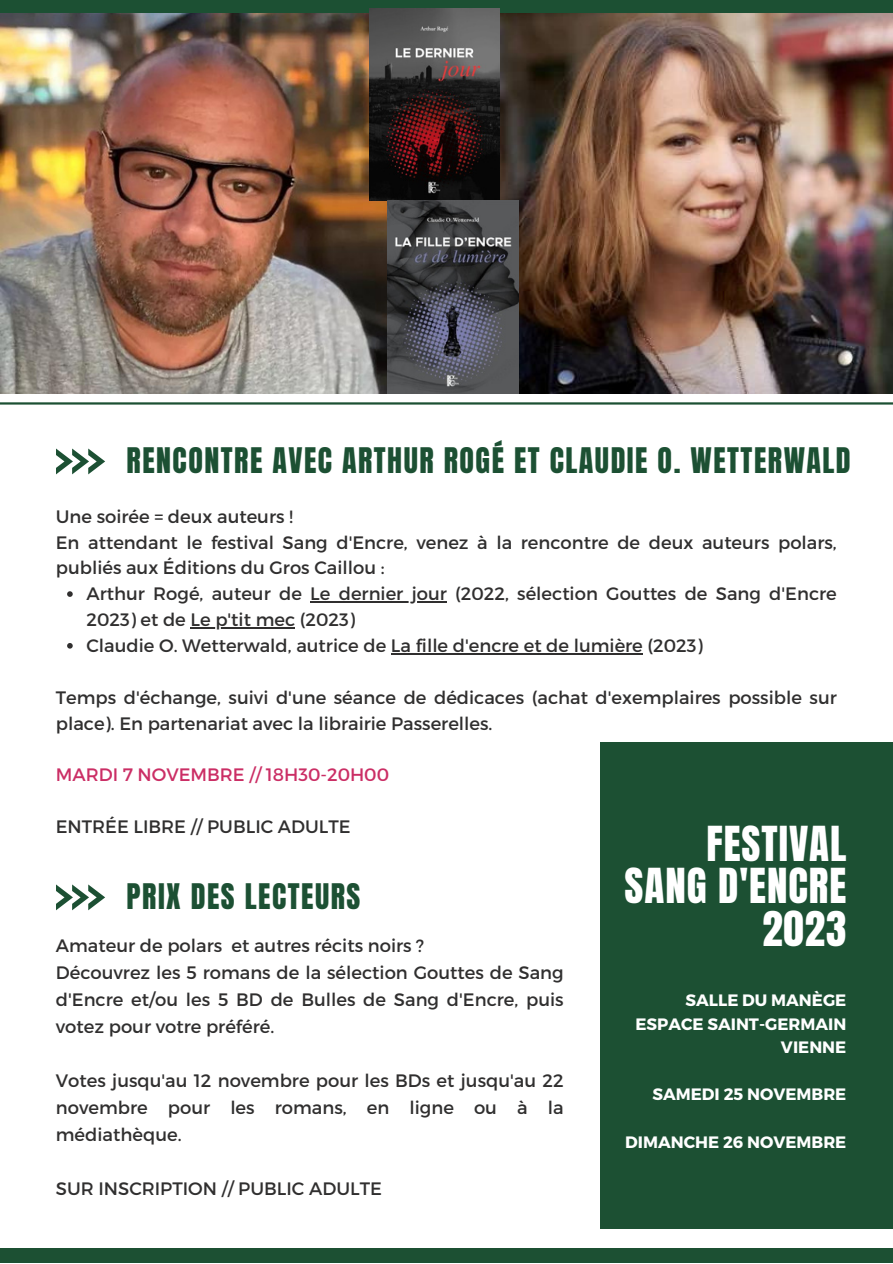
<style>
.page{position:relative;width:893px;height:1264px;background:#fff}
.page>*{position:absolute;margin:0;border:0;box-sizing:border-box;transform-origin:0 0}
.t1{font:700 42.15px/43.8px "Barlow Condensed";letter-spacing:.025em;color:#fff}
.t2{font:40.95px/42.8px "Anton";letter-spacing:.025em;color:#fff;text-align:right}
.t3{font:30px "Anton";letter-spacing:.05em;color:#1c5033}
.t4{font:18px/27px "Montserrat";color:#302f2f}
.t5{font:18px "Montserrat";color:#cb2e65}
.t6{font:700 16.5px "Montserrat";color:#fff}
</style>
<div class="page">
<div style="left:0;top:1248px;width:892px;height:14px;background:#1c5033"></div>
<hr style="left:0;top:402px;width:892px;height:2px;background:#1c5033">
<svg style="left:56px;top:448px;width:49px;height:26px"></svg>
<svg style="left:67px;top:591px;width:6px;height:6px"></svg>
<hr style="left:310px;top:601px;width:137px;height:1px;background:#302f2f">
<hr style="left:190px;top:627px;width:105px;height:1px;background:#302f2f">
<svg style="left:67px;top:643px;width:6px;height:5px"></svg>
<hr style="left:391px;top:653px;width:252px;height:1px;background:#302f2f">
<div style="left:600px;top:742px;width:292px;height:486px;background:#1c5033"></div>
<svg style="left:56px;top:884px;width:49px;height:26px"></svg>
<img style="left:0;top:12px;width:387px;height:381px">
<img style="left:499px;top:12px;width:393px;height:381px">
<div style="left:0;top:0;width:892px;height:12px;background:#1c5033"></div>
<img style="left:369px;top:9px;width:130px;height:191px">
<img style="left:387px;top:200px;width:131px;height:193px">
<p class="t3" style="left:126px;top:439px;width:725px">RENCONTRE AVEC ARTHUR ROGÉ ET CLAUDIE O. WETTERWALD</p>
<p class="t4" style="left:56px;top:502px;width:238px">Une soirée = deux auteurs !</p>
<p class="t4" style="left:56px;top:528px;width:782px;line-height:25.8px">En attendant le festival Sang d'Encre, venez à la rencontre de deux auteurs polars, publiés aux Éditions du Gros Caillou :</p>
<p class="t4" style="left:86px;top:580px;width:751px;line-height:25.8px">Arthur Rogé, auteur de Le dernier jour (2022, sélection Gouttes de Sang d'Encre<br>2023) et de Le p'tit mec (2023)</p>
<p class="t4" style="left:86px;top:631px;width:617px">Claudie O. Wetterwald, autrice de La fille d'encre et de lumière (2023)</p>
<p class="t4" style="left:56px;top:683px;width:782px;line-height:25.8px">Temps d'échange, suivi d'une séance de dédicaces (achat d'exemplaires possible sur place). En partenariat avec la librairie Passerelles.</p>
<p class="t5" style="left:56px;top:763px;width:335px">MARDI 7 NOVEMBRE // 18H30-20H00</p>
<p class="t4" style="left:56px;top:812px;width:296px">ENTRÉE LIBRE // PUBLIC ADULTE</p>
<p class="t2" style="left:624px;top:822px;width:223px">FESTIVAL<br>SANG D'ENCRE<br>2023</p>
<p class="t3" style="left:126px;top:874px;width:235px">PRIX DES LECTEURS</p>
<p class="t4" style="left:56px;top:931px;width:370px">Amateur de polars et autres récits noirs ?</p>
<p class="t4" style="left:56px;top:958px;width:509px;text-align:justify">Découvrez les 5 romans de la sélection Gouttes de Sang d'Encre et/ou les 5 BD de Bulles de Sang d'Encre, puis votez pour votre préféré.</p>
<p class="t4" style="left:56px;top:1066px;width:509px;text-align:justify">Votes jusqu'au 12 novembre pour les BDs et jusqu'au 22 novembre pour les romans, en ligne ou à la médiathèque.</p>
<p class="t4" style="left:56px;top:1174px;width:327px">SUR INSCRIPTION // PUBLIC ADULTE</p>
<p class="t6" style="left:685px;top:989px;width:162px">SALLE DU MANÈGE</p>
<p class="t6" style="left:635px;top:1012px;width:212px">ESPACE SAINT-GERMAIN</p>
<p class="t6" style="left:781px;top:1036px;width:67px">VIENNE</p>
<p class="t6" style="left:652px;top:1083px;width:195px">SAMEDI 25 NOVEMBRE</p>
<p class="t6" style="left:625px;top:1130px;width:223px">DIMANCHE 26 NOVEMBRE</p>
<p class="t1" style="left:621px;top:1064px;width:183px">VEGETABLE<br>GARDENING</p>
</div>
